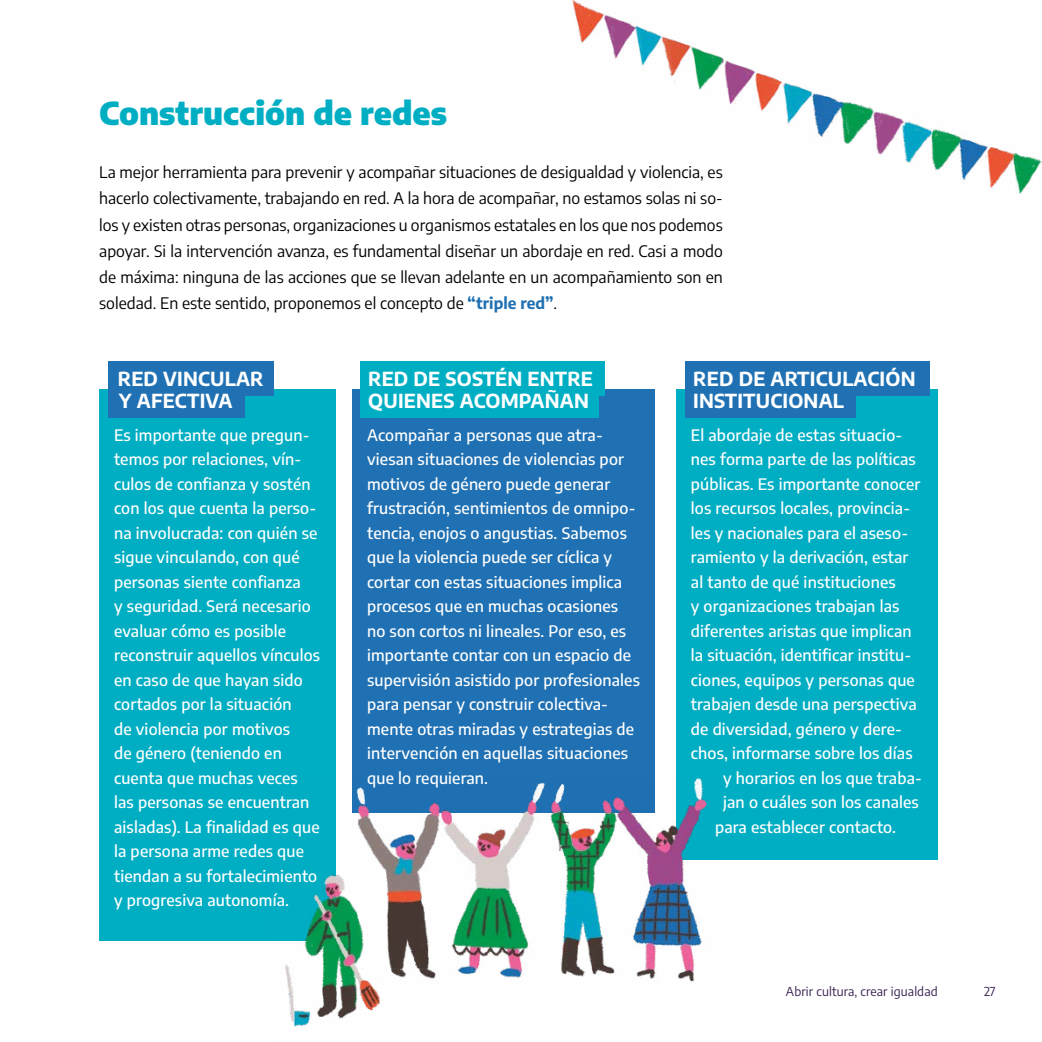
<style>
.page{position:relative;width:1042px;height:1042px;background:#fff}
.page>*{position:absolute;margin:0;border:0;box-sizing:border-box;transform-origin:0 0}
.t1{font:900 31.5px "Encode Sans";color:#00aec3}
.t2{font:700 19.25px "Encode Sans";letter-spacing:.01em;color:#fff}
.t3{font:500 15.75px/24.5px "Encode Sans";letter-spacing:.01em;color:#fff}
.t4{font:15.75px/26.2px "Encode Sans";color:#000;text-align:justify}
.t5{font:12.25px "Encode Sans";letter-spacing:.01em;color:#362050}
.s1{font-weight:700;color:#2071b3}
</style>
<div class="page">
<div style="left:99px;top:389px;width:237px;height:551px;background:#00aec3"></div>
<div style="left:352px;top:389px;width:303px;height:423px;background:#2071b3"></div>
<div style="left:676px;top:389px;width:262px;height:470px;background:#00aec3"></div>
<div style="left:108px;top:361px;width:166px;height:34px;background:#2071b3"></div>
<div style="left:360px;top:361px;width:244px;height:34px;background:#00aec3"></div>
<div style="left:685px;top:361px;width:244px;height:34px;background:#2071b3"></div>
<div style="left:108px;top:387px;width:136px;height:31px;background:#2071b3"></div>
<div style="left:360px;top:387px;width:238px;height:31px;background:#00aec3"></div>
<div style="left:685px;top:387px;width:170px;height:31px;background:#2071b3"></div>
<img style="left:266px;top:778px;width:454px;height:249px">
<img style="left:572px;top:0;width:470px;height:193px">
<h1 class="t1" style="left:99px;top:92px;width:349px">Construcción de redes</h1>
<p class="t4" style="left:99px;top:158px;width:625px">La mejor herramienta para prevenir y acompañar situaciones de desigualdad y violencia, es hacerlo colectivamente, trabajando en red. A la hora de acompañar, no estamos solas ni so&shy;los y existen otras personas, organizaciones u organismos estatales en los que nos podemos apoyar. Si la intervención avanza, es fundamental diseñar un abordaje en red. Casi a modo de máxima: ninguna de las acciones que se llevan adelante en un acompañamiento son en soledad. En este sentido, proponemos el concepto de <span class="s1">“triple red”</span>.</p>
<p class="t2" style="left:118px;top:365px;width:147px">RED VINCULAR</p>
<p class="t2" style="left:368px;top:365px;width:226px">RED DE SOSTÉN ENTRE</p>
<p class="t2" style="left:693px;top:365px;width:224px">RED DE ARTICULACIÓN</p>
<p class="t2" style="left:119px;top:388px;width:115px">Y AFECTIVA</p>
<p class="t2" style="left:368px;top:388px;width:222px">QUIENES ACOMPAÑAN</p>
<p class="t2" style="left:693px;top:388px;width:152px">INSTITUCIONAL</p>
<p class="t3" style="left:114px;top:422px;width:208px">Es importante que pregun&shy;temos por relaciones, vín&shy;culos de confianza y sostén con los que cuenta la perso&shy;na involucrada: con quién se sigue vinculando, con qué personas siente confianza<br>y seguridad. Será necesario evaluar cómo es posible reconstruir aquellos vínculos en caso de que hayan sido cortados por la situación<br>de violencia por motivos<br>de género (teniendo en cuenta que muchas veces las personas se encuentran aisladas). La finalidad es que la persona arme redes que tiendan a su fortalecimiento y progresiva autonomía.</p>
<p class="t3" style="left:367px;top:422px;width:274px">Acompañar a personas que atra&shy;viesan situaciones de violencias por motivos de género puede generar frustración, sentimientos de omnipo&shy;tencia, enojos o angustias. Sabemos que la violencia puede ser cíclica y cortar con estas situaciones implica procesos que en muchas ocasiones no son cortos ni lineales. Por eso, es importante contar con un espacio de supervisión asistido por profesionales para pensar y construir colectiva&shy;mente otras miradas y estrategias de intervención en aquellas situaciones que lo requieran.</p>
<p class="t3" style="left:691px;top:422px;width:213px">El abordaje de estas situacio-</p>
<p class="t3" style="left:691px;top:446px;width:226px">nes forma parte de las políticas</p>
<p class="t3" style="left:691px;top:471px;width:231px">públicas. Es importante conocer</p>
<p class="t3" style="left:691px;top:495px;width:221px">los recursos locales, provincia-</p>
<p class="t3" style="left:691px;top:520px;width:219px">les y nacionales para el aseso-</p>
<p class="t3" style="left:691px;top:544px;width:219px">ramiento y la derivación, estar</p>
<p class="t3" style="left:691px;top:569px;width:206px">al tanto de qué instituciones</p>
<p class="t3" style="left:691px;top:593px;width:210px">y organizaciones trabajan las</p>
<p class="t3" style="left:691px;top:618px;width:222px">diferentes aristas que implican</p>
<p class="t3" style="left:691px;top:642px;width:222px">la situación, identificar institu-</p>
<p class="t3" style="left:691px;top:667px;width:225px">ciones, equipos y personas que</p>
<p class="t3" style="left:691px;top:691px;width:227px">trabajen desde una perspectiva</p>
<p class="t3" style="left:691px;top:716px;width:213px">de diversidad, género y dere-</p>
<p class="t3" style="left:691px;top:740px;width:223px">chos, informarse sobre los días</p>
<p class="t3" style="left:723px;top:765px;width:200px">y horarios en los que traba-</p>
<p class="t3" style="left:723px;top:789px;width:197px">jan o cuáles son los canales</p>
<p class="t3" style="left:715px;top:814px;width:182px">para establecer contacto.</p>
<p class="t5" style="left:786px;top:982px;width:153px">Abrir cultura, crear igualdad</p>
<p class="t5" style="left:984px;top:982px;width:13px">27</p>
</div>
